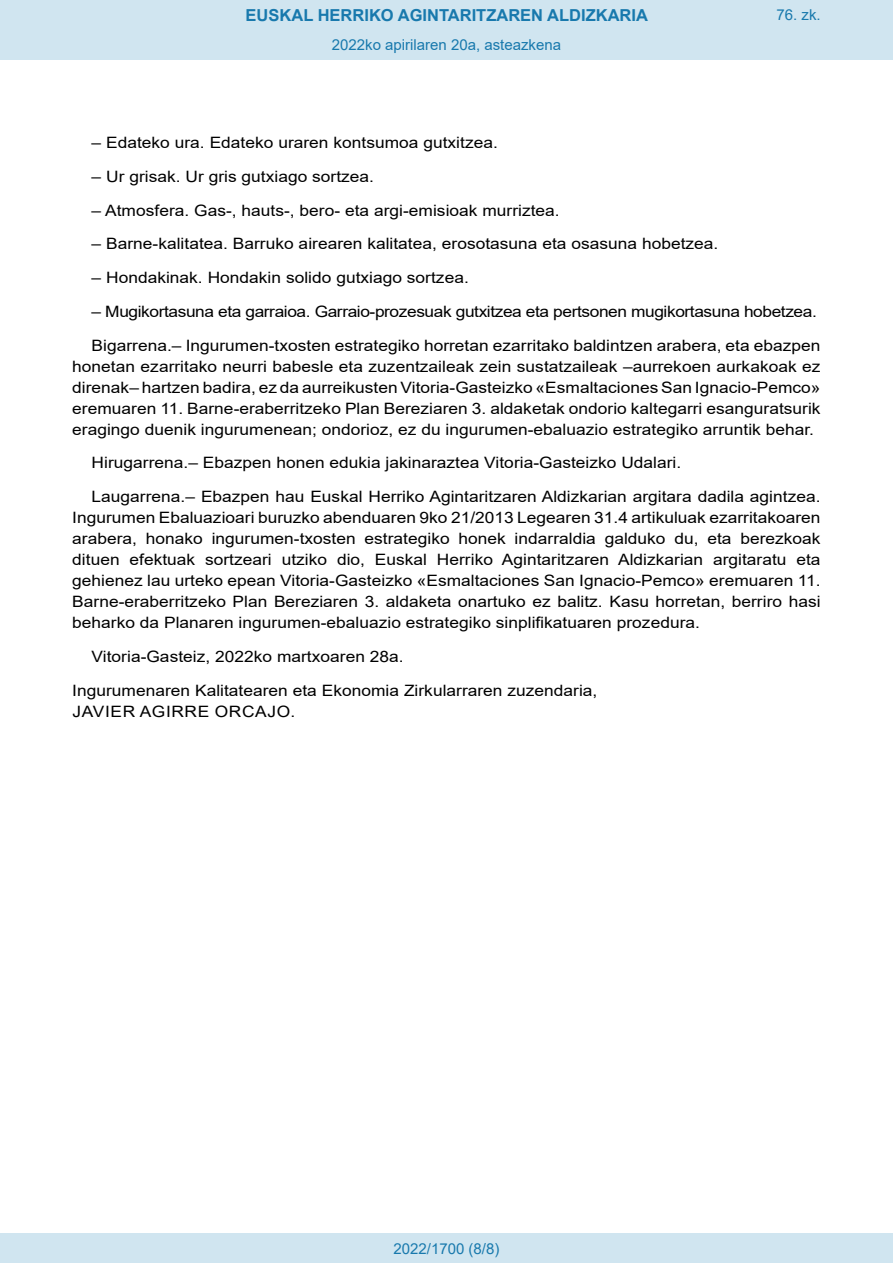
<style>
.page{position:relative;width:893px;height:1263px;background:#fff}
.page>*{position:absolute;margin:0;border:0;box-sizing:border-box;transform-origin:0 0}
.t1{font:700 16.5px "Arial";color:#1879ad}
.BOPVDetalle{font:15.6px/21px "Arial";color:#000;text-align:justify;scale:1.11 1}
.BOPVDetalle-2{font:15.6px "Arial";letter-spacing:-.025em;color:#000;scale:1.11 1}
.BOPVFirmaPuesto{font:15.6px "Arial";color:#000;scale:1.11 1}
.BOPVFirmaLugFec{font:15.6px "Arial";color:#000;scale:1.11 1}
.BOPVFirmaNombre{font:15.6px "Arial";letter-spacing:.035em;color:#000;scale:1.11 1}
.Paginacion_Centro{font:15px "Arial";color:#1879ad}
</style>
<div class="page">
<div style="left:0;top:0;width:893px;height:60px;background:#d0e5f0"></div>
<div style="left:0;top:1233px;width:893px;height:30px;background:#d0e5f0"></div>
<p class="t1" style="left:246px;top:3px;width:404px">EUSKAL HERRIKO AGINTARITZAREN ALDIZKARIA</p>
<p class="Paginacion_Centro" style="left:332px;top:35px;width:231px">2022ko apirilaren 20a, asteazkena</p>
<p class="Paginacion_Centro" style="left:776px;top:5px;width:46px">76. zk.</p>
<p class="BOPVDetalle" style="left:92px;top:132px;width:367px">– Edateko ura. Edateko uraren kontsumoa gutxitzea.</p>
<p class="BOPVDetalle" style="left:92px;top:166px;width:256px">– Ur grisak. Ur gris gutxiago sortzea.</p>
<p class="BOPVDetalle" style="left:92px;top:200px;width:423px">– Atmosfera. Gas-, hauts-, bero- eta argi-emisioak murriztea.</p>
<p class="BOPVDetalle" style="left:92px;top:233px;width:566px">– Barne-kalitatea. Barruko airearen kalitatea, erosotasuna eta osasuna hobetzea.</p>
<p class="BOPVDetalle" style="left:92px;top:267px;width:341px">– Hondakinak. Hondakin solido gutxiago sortzea.</p>
<p class="BOPVDetalle-2" style="left:92px;top:301px;width:655px">– Mugikortasuna eta garraioa. Garraio-prozesuak gutxitzea eta pertsonen mugikortasuna hobetzea.</p>
<p class="BOPVDetalle" style="left:72px;top:335px;width:676px;text-indent:19px">Bigarrena.– Ingurumen-txosten estrategiko horretan ezarritako baldintzen arabera, eta ebazpen honetan ezarritako neurri babesle eta zuzentzaileak zein sustatzaileak –aurrekoen aurkakoak ez direnak– hartzen badira, ez da aurreikusten Vitoria-Gasteizko «Esmaltaciones San Ignacio-Pemco» eremuaren 11. Barne-eraberritzeko Plan Bereziaren 3. aldaketak ondorio kaltegarri esanguratsurik eragingo duenik ingurumenean; ondorioz, ez du ingurumen-ebaluazio estrategiko arruntik behar.</p>
<p class="BOPVDetalle" style="left:92px;top:452px;width:533px">Hirugarrena.– Ebazpen honen edukia jakinaraztea Vitoria-Gasteizko Udalari.</p>
<p class="BOPVDetalle" style="left:72px;top:486px;width:676px;text-indent:19px">Laugarrena.– Ebazpen hau Euskal Herriko Agintaritzaren Aldizkarian argitara dadila agintzea.<br>Ingurumen Ebaluazioari buruzko abenduaren 9ko 21/2013 Legearen 31.4 artikuluak ezarritakoaren arabera, honako ingurumen-txosten estrategiko honek indarraldia galduko du, eta berezkoak dituen efektuak sortzeari utziko dio, Euskal Herriko Agintaritzaren Aldizkarian argitaratu eta gehienez lau urteko epean Vitoria-Gasteizko «Esmaltaciones San Ignacio-Pemco» eremuaren 11.<br>Barne-eraberritzeko Plan Bereziaren 3. aldaketa onartuko ez balitz. Kasu horretan, berriro hasi beharko da Planaren ingurumen-ebaluazio estrategiko sinplifikatuaren prozedura.</p>
<p class="BOPVFirmaLugFec" style="left:92px;top:646px;width:283px">Vitoria-Gasteiz, 2022ko martxoaren 28a.</p>
<p class="BOPVFirmaPuesto" style="left:72px;top:679px;width:475px">Ingurumenaren Kalitatearen eta Ekonomia Zirkularraren zuzendaria,</p>
<p class="BOPVFirmaNombre" style="left:73px;top:700px;width:202px">JAVIER AGIRRE ORCAJO.</p>
<p class="Paginacion_Centro" style="left:393px;top:1238px;width:107px">2022/1700 (8/8)</p>
</div>
